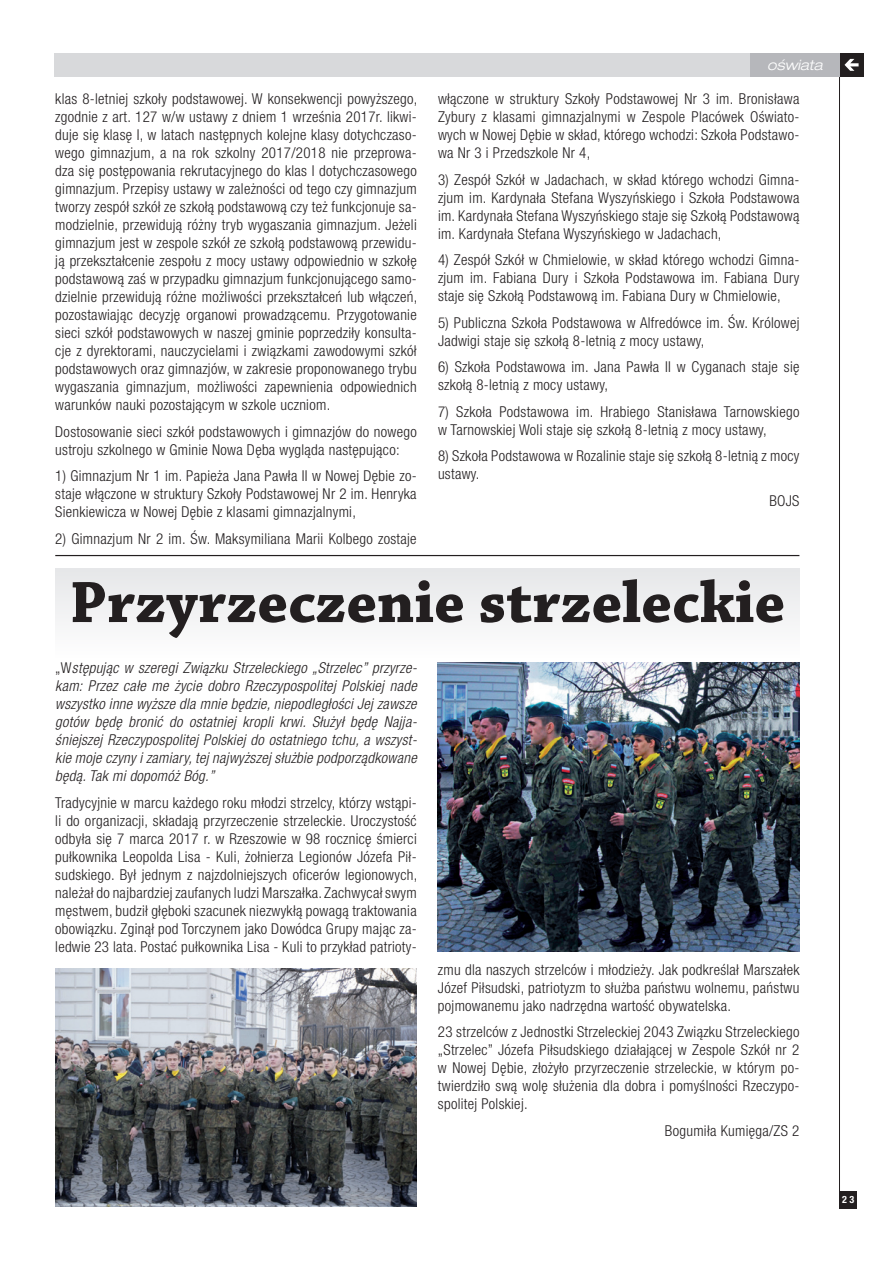
<style>
.page{position:relative;width:893px;height:1263px;background:#fff}
.page>*{position:absolute;margin:0;border:0;box-sizing:border-box;transform-origin:0 0}
.t1{font:700 61.5px "Chaparral Pro";color:#231f20}
.t2{font:300 condensed 15px/18px "Helvetica Neue LT Pro";letter-spacing:.02em;color:#231f20;text-align:justify}
.t3{font:italic 300 condensed 15px/18px "Helvetica Neue LT Pro";letter-spacing:.02em;color:#231f20;text-align:justify}
.t4{font:italic 300 expanded 14.25px "Helvetica Neue LT Pro";color:#fff}
.t5{font:700 condensed 10.05px "Helvetica Neue LT Pro";color:#fff}
.s1{font-style:normal}
</style>
<div class="page">
<div style="left:54px;top:53px;width:785px;height:24px;background:#d8d9db"></div>
<div style="left:840px;top:53px;width:23px;height:24px;background:#231f20"></div>
<svg style="left:844px;top:59px;width:15px;height:12px"></svg>
<hr style="left:839px;top:53px;width:1px;height:1155px;background:#231f20">
<div style="left:840px;top:1191px;width:17px;height:17px;background:#231f20"></div>
<div style="left:823px;top:53px;width:17px;height:24px;background:#b6b7bb"></div>
<div style="left:750px;top:53px;width:89px;height:24px;background:#b6b7bb"></div>
<img style="left:55px;top:968px;width:362px;height:238px">
<img style="left:438px;top:662px;width:361px;height:289px">
<hr style="left:55px;top:555px;width:744px;height:1px;background:#231f20">
<div style="left:55px;top:568px;width:744px;height:89px;background:#f2f2f3"></div>
<p class="t2" style="left:55px;top:90px;width:363px">klas 8-letniej szkoły podstawowej. W konsekwencji powyższego, zgodnie z art. 127 w/w ustawy z dniem 1 września 2017r. likwi&shy;duje się klasę I, w latach następnych kolejne klasy dotychczaso&shy;wego gimnazjum, a na rok szkolny 2017/2018 nie przeprowa&shy;dza się postępowania rekrutacyjnego do klas I dotychczasowego gimnazjum. Przepisy ustawy w zależności od tego czy gimnazjum tworzy zespół szkół ze szkołą podstawową czy też funkcjonuje sa&shy;modzielnie, przewidują różny tryb wygaszania gimnazjum. Jeżeli gimnazjum jest w zespole szkół ze szkołą podstawową przewidu&shy;ją przekształcenie zespołu z mocy ustawy odpowiednio w szkołę podstawową zaś w przypadku gimnazjum funkcjonującego samo&shy;dzielnie przewidują różne możliwości przekształceń lub włączeń, pozostawiając decyzję organowi prowadzącemu. Przygotowanie sieci szkół podstawowych w naszej gminie poprzedziły konsulta&shy;cje z dyrektorami, nauczycielami i związkami zawodowymi szkół podstawowych oraz gimnazjów, w zakresie proponowanego trybu wygaszania gimnazjum, możliwości zapewnienia odpowiednich warunków nauki pozostającym w szkole uczniom.</p>
<p class="t2" style="left:55px;top:422px;width:363px">Dostosowanie sieci szkół podstawowych i gimnazjów do nowego ustroju szkolnego w Gminie Nowa Dęba wygląda następująco:</p>
<p class="t2" style="left:55px;top:467px;width:363px">1) Gimnazjum Nr 1 im. Papieża Jana Pawła II w Nowej Dębie zo&shy;staje włączone w struktury Szkoły Podstawowej Nr 2 im. Henryka Sienkiewicza w Nowej Dębie z klasami gimnazjalnymi,</p>
<p class="t2" style="left:55px;top:529px;width:363px">2) Gimnazjum Nr 2 im. Św. Maksymiliana Marii Kolbego zostaje</p>
<p class="t4" style="left:767px;top:56px;width:57px">oświata</p>
<p class="t2" style="left:438px;top:90px;width:363px">włączone w struktury Szkoły Podstawowej Nr 3 im. Bronisława Zybury z klasami gimnazjalnymi w Zespole Placówek Oświato&shy;wych w Nowej Dębie w skład, którego wchodzi: Szkoła Podstawo&shy;wa Nr 3 i Przedszkole Nr 4,</p>
<p class="t2" style="left:438px;top:170px;width:363px">3) Zespół Szkół w Jadachach, w skład którego wchodzi Gimna&shy;zjum im. Kardynała Stefana Wyszyńskiego i Szkoła Podstawowa im. Kardynała Stefana Wyszyńskiego staje się Szkołą Podstawową im. Kardynała Stefana Wyszyńskiego w Jadachach,</p>
<p class="t2" style="left:438px;top:251px;width:363px">4) Zespół Szkół w Chmielowie, w skład którego wchodzi Gimna&shy;zjum im. Fabiana Dury i Szkoła Podstawowa im. Fabiana Dury staje się Szkołą Podstawową im. Fabiana Dury w Chmielowie,</p>
<p class="t2" style="left:438px;top:313px;width:363px">5) Publiczna Szkoła Podstawowa w Alfredówce im. Św. Królowej<br>Jadwigi staje się szkołą 8-letnią z mocy ustawy,</p>
<p class="t2" style="left:438px;top:358px;width:363px">6) Szkoła Podstawowa im. Jana Pawła II w Cyganach staje się szkołą 8-letnią z mocy ustawy,</p>
<p class="t2" style="left:438px;top:402px;width:363px">7) Szkoła Podstawowa im. Hrabiego Stanisława Tarnowskiego w Tarnowskiej Woli staje się szkołą 8-letnią z mocy ustawy,</p>
<p class="t2" style="left:438px;top:447px;width:363px">8) Szkoła Podstawowa w Rozalinie staje się szkołą 8-letnią z mocy ustawy.</p>
<p class="t2" style="left:769px;top:491px;width:32px">BOJS</p>
<h1 class="t1" style="left:70px;top:566px;width:717px">Przyrzeczenie strzeleckie</h1>
<p class="t3" style="left:55px;top:659px;width:363px"><span class="s1">„W</span>stępując w szeregi Związku Strzeleckiego „Strzelec” przyrze&shy;kam: Przez całe me życie dobro Rzeczypospolitej Polskiej nade wszystko inne wyższe dla mnie będzie, niepodległości Jej zawsze gotów będę bronić do ostatniej kropli krwi. Służył będę Najja&shy;śniejszej Rzeczypospolitej Polskiej do ostatniego tchu, a wszyst&shy;kie moje czyny i zamiary, tej najwyższej służbie podporządkowane będą. Tak mi dopomóż Bóg.”</p>
<p class="t2" style="left:55px;top:793px;width:363px">Tradycyjnie w marcu każdego roku młodzi strzelcy, którzy wstąpi&shy;li do organizacji, składają przyrzeczenie strzeleckie. Uroczystość odbyła się 7 marca 2017 r. w Rzeszowie w 98 rocznicę śmierci pułkownika Leopolda Lisa - Kuli, żołnierza Legionów Józefa Pił&shy;sudskiego. Był jednym z najzdolniejszych oficerów legionowych, należał do najbardziej zaufanych ludzi Marszałka. Zachwycał swym męstwem, budził głęboki szacunek niezwykłą powagą traktowania obowiązku. Zginął pod Torczynem jako Dowódca Grupy mając za&shy;ledwie 23 lata. Postać pułkownika Lisa - Kuli to przykład patrioty-</p>
<p class="t2" style="left:438px;top:960px;width:363px">zmu dla naszych strzelców i młodzieży. Jak podkreślał Marszałek Józef Piłsudski, patriotyzm to służba państwu wolnemu, państwu pojmowanemu jako nadrzędna wartość obywatelska.</p>
<p class="t2" style="left:438px;top:1023px;width:363px">23 strzelców z Jednostki Strzeleckiej 2043 Związku Strzeleckiego „Strzelec” Józefa Piłsudskiego działającej w Zespole Szkół nr 2 w Nowej Dębie, złożyło przyrzeczenie strzeleckie, w którym po&shy;twierdziło swą wolę służenia dla dobra i pomyślności Rzeczypo&shy;spolitej Polskiej.</p>
<p class="t2" style="left:665px;top:1121px;width:136px">Bogumiła Kumięga/ZS 2</p>
<p class="t5" style="left:842px;top:1193px;width:14px">23</p>
</div>
